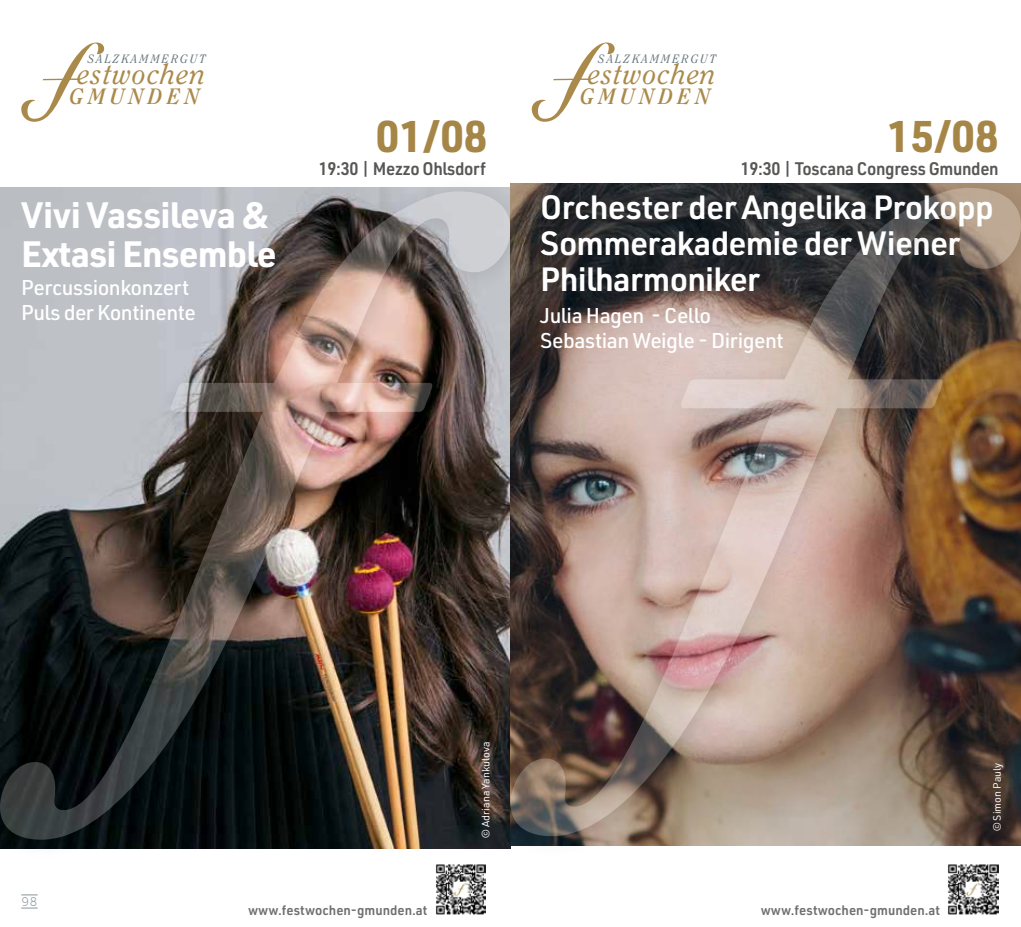
<style>
.page{position:relative;width:1021px;height:927px;background:#fff}
.page>*{position:absolute;margin:0;border:0;box-sizing:border-box;transform-origin:0 0}
.t1{font:700 43.5px "URWDIN";color:#a58647}
.t2{font:700 36px/39px "URWDIN";letter-spacing:-.025em;color:#fff}
.t3{font:600 33px/36px "URWDIN";letter-spacing:-.025em;color:#fff}
.t4{font:italic 28.05px "Clearface";letter-spacing:.045em;color:#aa8a4a}
.t5{font:italic 700 22.2px "Clearface";letter-spacing:.225em;color:#aa8a4a}
.t6{font:500 21px/25.2px "URWDIN";letter-spacing:-.025em;color:#fff}
.t7{font:600 17.85px "URWDIN";letter-spacing:-.02em;color:#575756;scale:.93 1}
.t8{font:600 13.5px "URWDIN";color:#706f6f}
.t9{font:italic 12px "Clearface";letter-spacing:.18em;color:#69787d}
.t10{font:300 12px "Fibon Neue";color:#8a959c}
.t11{font:10.5px "URWDIN";color:#fff}
</style>
<div class="page">
<img style="left:436px;top:864px;width:50px;height:51px">
<svg style="left:21px;top:43px;width:83px;height:79px"></svg>
<div style="left:0;top:174px;width:510px;height:689px;background:#000;opacity:.5"></div>
<img style="left:0;top:191px;width:510px;height:649px">
<img style="left:948px;top:864px;width:50px;height:51px">
<svg style="left:531px;top:43px;width:83px;height:79px"></svg>
<div style="left:510px;top:170px;width:510px;height:690px;background:#000;opacity:.5"></div>
<img style="left:510px;top:188px;width:510px;height:648px">
<svg style="left:21px;top:895px;width:17px;height:1px"></svg>
<svg style="left:21px;top:908px;width:17px;height:1px"></svg>
<p class="t9" style="left:88px;top:52px;width:120px">SALZKAMMERGUT</p>
<h3 class="t4" style="left:78px;top:58px;width:129px">estwochen</h3>
<p class="t5" style="left:70px;top:83px;width:131px">GMUNDEN</p>
<h2 class="t2" style="left:21px;top:194px;width:257px">Vivi Vassileva &amp;<br>Extasi Ensemble</h2>
<p class="t6" style="left:21px;top:274px;width:176px">Percussionkonzert<br>Puls der Kontinente</p>
<h1 class="t1" style="left:376px;top:107px;width:113px">01/08</h1>
<p class="t7" style="left:319px;top:157px;width:181px">19:30 | Mezzo Ohlsdorf</p>
<p class="t9" style="left:598px;top:52px;width:120px">SALZKAMMERGUT</p>
<h3 class="t4" style="left:588px;top:58px;width:129px">estwochen</h3>
<p class="t5" style="left:580px;top:83px;width:131px">GMUNDEN</p>
<h1 class="t1" style="left:887px;top:107px;width:113px">15/08</h1>
<p class="t7" style="left:740px;top:157px;width:279px">19:30 | Toscana Congress Gmunden</p>
<h3 class="t3" style="left:540px;top:188px;width:455px">Orchester der Angelika Prokopp<br>Sommerakademie der Wiener<br>Philharmoniker</h3>
<p class="t6" style="left:540px;top:302px;width:245px">Julia Hagen - Cello<br>Sebastian Weigle - Dirigent</p>
<p class="t10" style="left:21px;top:894px;width:18px">98</p>
<p class="t8" style="left:248px;top:901px;width:181px">www.festwochen-gmunden.at</p>
<p class="t11" style="left:479px;top:838px;width:98px;rotate:-90deg">© Adriana Yankulova</p>
<p class="t8" style="left:760px;top:901px;width:181px">www.festwochen-gmunden.at</p>
<p class="t11" style="left:990px;top:831px;width:70px;rotate:-90deg">© Simon Pauly</p>
</div>
